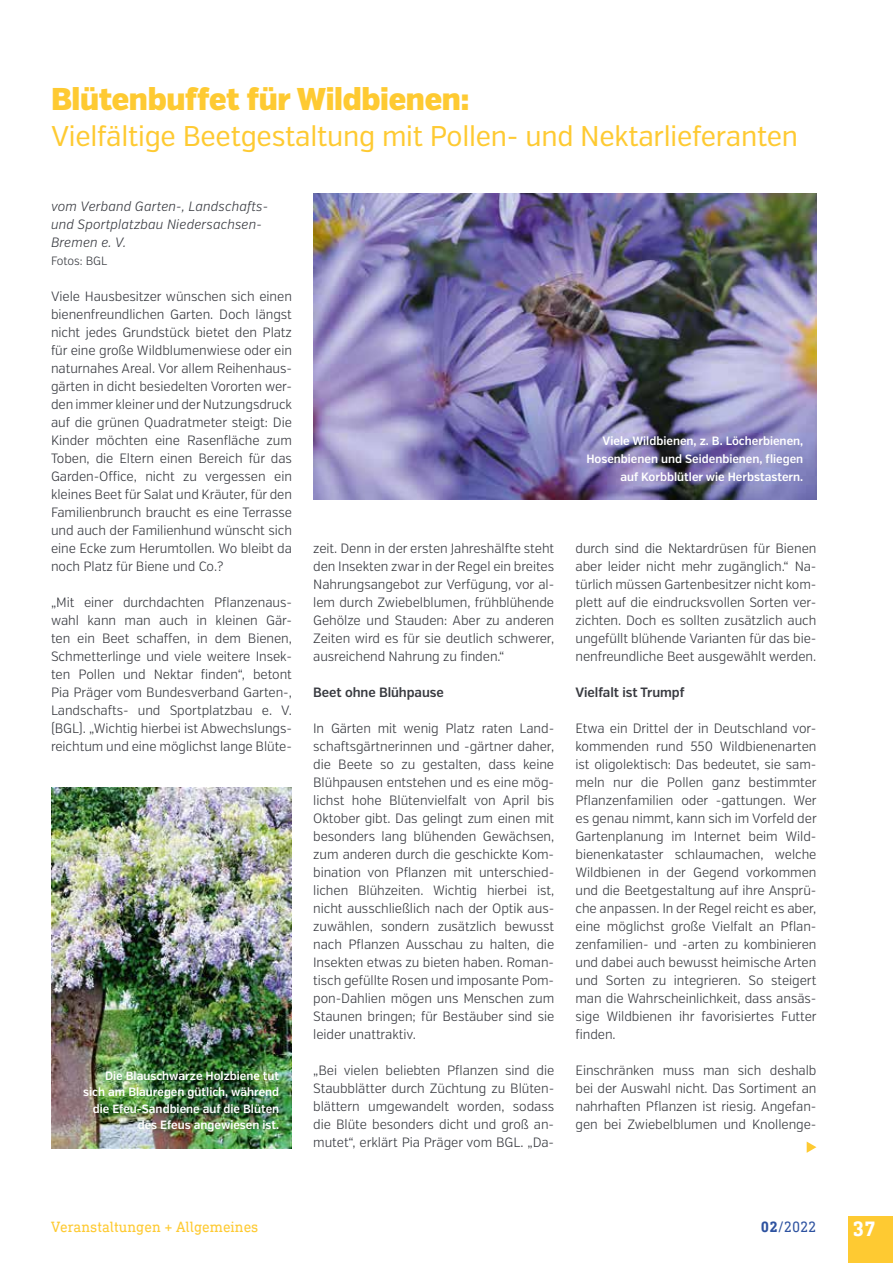
<style>
.page{position:relative;width:893px;height:1263px;background:#fff}
.page>*{position:absolute;margin:0;border:0;box-sizing:border-box;transform-origin:0 0}
.t1{font:900 31.5px "Verb Cond";letter-spacing:-.01em;color:#feca32}
.t2{font:28.5px "Verb Cond";letter-spacing:-.01em;color:#feca32}
.t3{font:700 21px "DIN Next Slab Pro";color:#fff}
.t4{font:15px "DIN Next Slab Pro";color:#feca32}
.t5{font:15px "DIN Next Slab Pro";color:#2d52a0}
.t6{font:300 13.5px/18px "Verb Cond";letter-spacing:-.005em;color:#383a40;text-align:justify}
.t7{font:italic 300 13.5px/18px "Verb Cond";letter-spacing:.01em;color:#383a40}
.t8{font:600 13.5px "Verb Cond";letter-spacing:-.005em;color:#383a40}
.t9{font:600 12px/16.5px "Verb Cond";color:#fff;text-align:right}
.t10{font:300 12px "Verb Cond";letter-spacing:-.01em;color:#383a40}
.s1{font-weight:700}
</style>
<div class="page">
<div style="left:848px;top:1216px;width:45px;height:47px;background:#feca32"></div>
<svg style="left:807px;top:1141px;width:9px;height:12px"></svg>
<img style="left:313px;top:193px;width:503px;height:306px">
<img style="left:51px;top:787px;width:241px;height:361px">
<h1 class="t1" style="left:51px;top:80px;width:420px">Blütenbuffet für Wildbienen:</h1>
<h2 class="t2" style="left:51px;top:119px;width:749px">Vielfältige Beetgestaltung mit Pollen- und Nektarlieferanten</h2>
<p class="t7" style="left:51px;top:198px;width:219px">vom Verband Garten-, Landschafts&shy;und Sportplatzbau Niedersachsen-<br>Bremen e. V.</p>
<p class="t10" style="left:51px;top:254px;width:58px">Fotos: BGL</p>
<p class="t6" style="left:51px;top:288px;width:243px">Viele Hausbesitzer wünschen sich einen bienenfreundlichen Garten. Doch längst nicht jedes Grundstück bietet den Platz für eine große Wildblumenwiese oder ein naturnahes Areal. Vor allem Reihenhaus&shy;gärten in dicht besiedelten Vororten wer&shy;den immer kleiner und der Nutzungsdruck auf die grünen Quadratmeter steigt: Die Kinder möchten eine Rasenfläche zum Toben, die Eltern einen Bereich für das Garden-Office, nicht zu vergessen ein kleines Beet für Salat und Kräuter, für den Familienbrunch braucht es eine Terrasse und auch der Familienhund wünscht sich eine Ecke zum Herumtollen. Wo bleibt da noch Platz für Biene und Co.?</p>
<p class="t6" style="left:51px;top:594px;width:242px">„Mit einer durchdachten Pflanzenaus&shy;wahl kann man auch in kleinen Gär&shy;ten ein Beet schaffen, in dem Bienen, Schmetterlinge und viele weitere Insek&shy;ten Pollen und Nektar finden“, betont Pia Präger vom Bundesverband Garten-, Landschafts- und Sportplatzbau e. V. (BGL). „Wichtig hierbei ist Abwechslungs&shy;reichtum und eine möglichst lange Blüte-</p>
<p class="t9" style="left:83px;top:1067px;width:198px">Die Blauschwarze Holzbiene tut sich am Blauregen gütlich, während die Efeu-Sandbiene auf die Blüten des Efeus angewiesen ist.</p>
<p class="t9" style="left:586px;top:432px;width:218px;line-height:18px">Viele Wildbienen, z. B. Löcherbienen,<br>Hosenbienen und Seidenbienen, fliegen auf Korbblütler wie Herbstastern.</p>
<p class="t6" style="left:313px;top:539px;width:242px">zeit. Denn in der ersten Jahreshälfte steht den Insekten zwar in der Regel ein breites Nahrungsangebot zur Verfügung, vor al&shy;lem durch Zwiebelblumen, frühblühende Gehölze und Stauden: Aber zu anderen Zeiten wird es für sie deutlich schwerer, ausreichend Nahrung zu finden.“</p>
<p class="t8" style="left:313px;top:684px;width:132px">Beet ohne Blühpause</p>
<p class="t6" style="left:313px;top:719px;width:242px">In Gärten mit wenig Platz raten Land&shy;schaftsgärtnerinnen und -gärtner daher, die Beete so zu gestalten, dass keine Blühpausen entstehen und es eine mög&shy;lichst hohe Blütenvielfalt von April bis Oktober gibt. Das gelingt zum einen mit besonders lang blühenden Gewächsen, zum anderen durch die geschickte Kom&shy;bination von Pflanzen mit unterschied&shy;lichen Blühzeiten. Wichtig hierbei ist, nicht ausschließlich nach der Optik aus&shy;zuwählen, sondern zusätzlich bewusst nach Pflanzen Ausschau zu halten, die Insekten etwas zu bieten haben. Roman&shy;tisch gefüllte Rosen und imposante Pom&shy;pon-Dahlien mögen uns Menschen zum Staunen bringen; für Bestäuber sind sie leider unattraktiv.</p>
<p class="t6" style="left:313px;top:1061px;width:242px">„Bei vielen beliebten Pflanzen sind die Staubblätter durch Züchtung zu Blüten&shy;blättern umgewandelt worden, sodass die Blüte besonders dicht und groß an&shy;mutet“, erklärt Pia Präger vom BGL. „Da-</p>
<p class="t6" style="left:575px;top:539px;width:242px">durch sind die Nektardrüsen für Bienen aber leider nicht mehr zugänglich.“ Na&shy;türlich müssen Gartenbesitzer nicht kom&shy;plett auf die eindrucksvollen Sorten ver&shy;zichten. Doch es sollten zusätzlich auch ungefüllt blühende Varianten für das bie&shy;nenfreundliche Beet ausgewählt werden.</p>
<p class="t8" style="left:575px;top:684px;width:110px">Vielfalt ist Trumpf</p>
<p class="t6" style="left:575px;top:719px;width:243px">Etwa ein Drittel der in Deutschland vor&shy;kommenden rund 550 Wildbienenarten ist oligolektisch: Das bedeutet, sie sam&shy;meln nur die Pollen ganz bestimmter Pflanzenfamilien oder -gattungen. Wer es genau nimmt, kann sich im Vorfeld der Gartenplanung im Internet beim Wild&shy;bienenkataster schlaumachen, welche Wildbienen in der Gegend vorkommen und die Beetgestaltung auf ihre Ansprü&shy;che anpassen. In der Regel reicht es aber, eine möglichst große Vielfalt an Pflan&shy;zenfamilien- und -arten zu kombinieren und dabei auch bewusst heimische Arten und Sorten zu integrieren. So steigert man die Wahrscheinlichkeit, dass ansäs&shy;sige Wildbienen ihr favorisiertes Futter finden.</p>
<p class="t6" style="left:575px;top:1061px;width:242px">Einschränken muss man sich deshalb bei der Auswahl nicht. Das Sortiment an nahrhaften Pflanzen ist riesig. Angefan&shy;gen bei Zwiebelblumen und Knollenge-</p>
<p class="t4" style="left:51px;top:1218px;width:209px">Veranstaltungen + Allgemeines</p>
<p class="t5" style="left:761px;top:1218px;width:57px"><span class="s1">02</span>/2022</p>
<h3 class="t3" style="left:853px;top:1217px;width:25px">37</h3>
</div>
